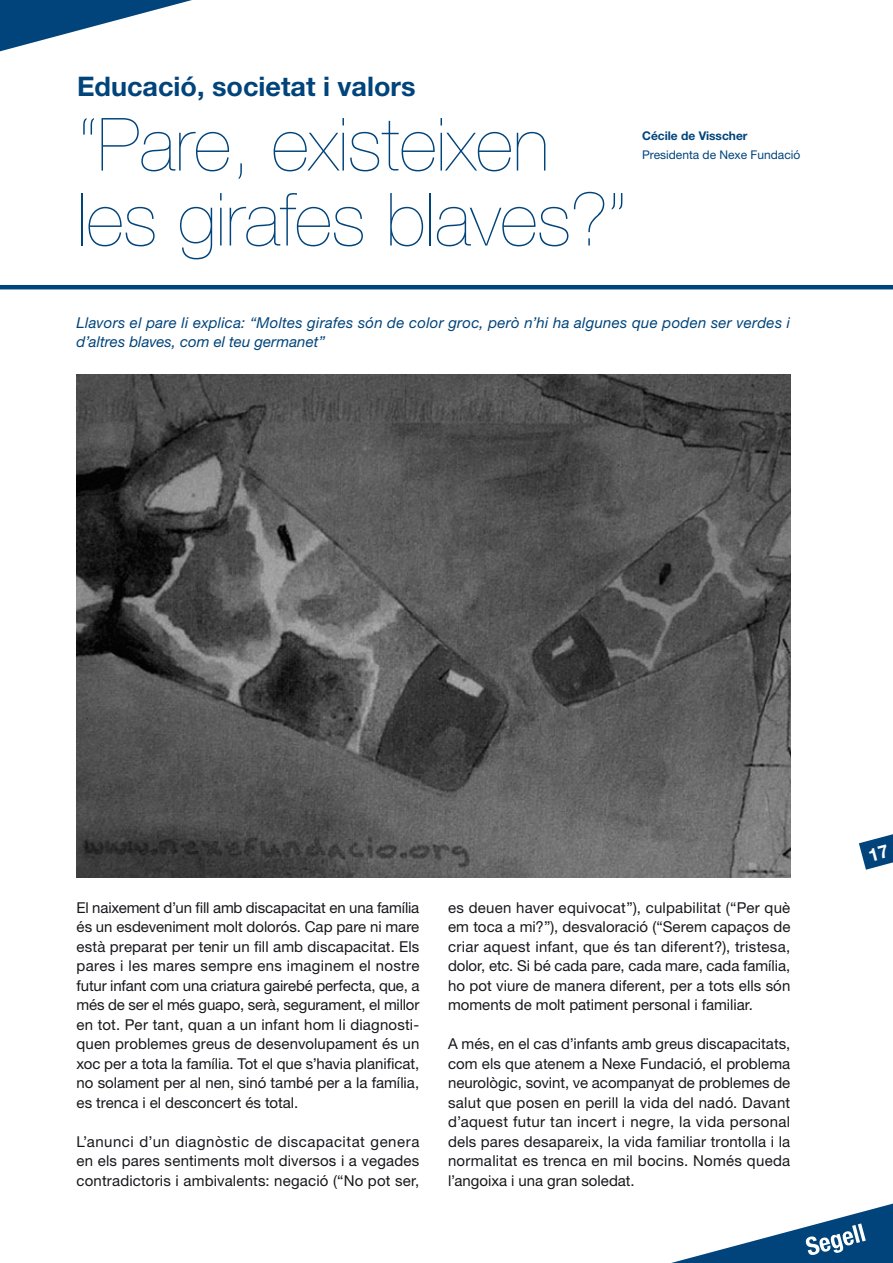
<style>
.page{position:relative;width:893px;height:1263px;background:#fff}
.page>*{position:absolute;margin:0;border:0;box-sizing:border-box;transform-origin:0 0}
.t1{font:200 73.5px/75px "Helvetica Neue LT";color:#00447b}
.t2{font:700 27px "Helvetica Neue LT";color:#00447b}
.t3{font:15px/19.5px "Helvetica Neue LT";letter-spacing:.005em;color:#1a171c;text-align:justify}
.t4{font:italic 15px/19.5px "Helvetica Neue LT";letter-spacing:.015em;color:#00447b}
.t5{font:12px/19.5px "Helvetica Neue LT";color:#00447b}
.s1{font-weight:700}
</style>
<div class="page">
<svg style="left:671px;top:1203px;width:222px;height:60px"></svg>
<hr style="left:0;top:285px;width:893px;height:4px;background:#00447b">
<svg style="left:0;top:0;width:192px;height:51px"></svg>
<img style="left:77px;top:374px;width:714px;height:503px">
<svg style="left:859px;top:834px;width:34px;height:36px"></svg>
<p class="t2" style="left:77px;top:69px;width:340px">Educació, societat i valors</p>
<p class="t1" style="left:77px;top:107px;width:553px">“Pare, existeixen les girafes blaves?”</p>
<p class="t5" style="left:642px;top:126px;width:160px"><span class="s1">Cécile de Visscher<br></span>Presidenta de Nexe Fundació</p>
<p class="t4" style="left:77px;top:313px;width:715px">Llavors el pare li explica: “Moltes girafes són de color groc, però n’hi ha algunes que poden ser verdes i d’altres blaves, com el teu germanet”</p>
<p class="t3" style="left:77px;top:898px;width:344px">El naixement d’un fill amb discapacitat en una família és un esdeveniment molt dolorós. Cap pare ni mare està preparat per tenir un fill amb discapacitat. Els pares i les mares sempre ens imaginem el nostre futur infant com una criatura gairebé perfecta, que, a més de ser el més guapo, serà, segurament, el millor en tot. Per tant, quan a un infant hom li diagnosti&shy;quen problemes greus de desenvolupament és un xoc per a tota la família. Tot el que s’havia planificat, no solament per al nen, sinó també per a la família, es trenca i el desconcert és total.</p>
<p class="t3" style="left:77px;top:1132px;width:344px">L’anunci d’un diagnòstic de discapacitat genera en els pares sentiments molt diversos i a vegades contradictoris i ambivalents: negació (“No pot ser,</p>
<p class="t3" style="left:448px;top:898px;width:344px">es deuen haver equivocat”), culpabilitat (“Per què em toca a mi?”), desvaloració (“Serem capaços de criar aquest infant, que és tan diferent?), tristesa, dolor, etc. Si bé cada pare, cada mare, cada família, ho pot viure de manera diferent, per a tots ells són moments de molt patiment personal i familiar.</p>
<p class="t3" style="left:448px;top:1034px;width:344px">A més, en el cas d’infants amb greus discapacitats, com els que atenem a Nexe Fundació, el problema neurològic, sovint, ve acompanyat de problemes de salut que posen en perill la vida del nadó. Davant d’aquest futur tan incert i negre, la vida personal dels pares desapareix, la vida familiar trontolla i la normalitat es trenca en mil bocins. Només queda l’angoixa i una gran soledat.</p>
</div>
